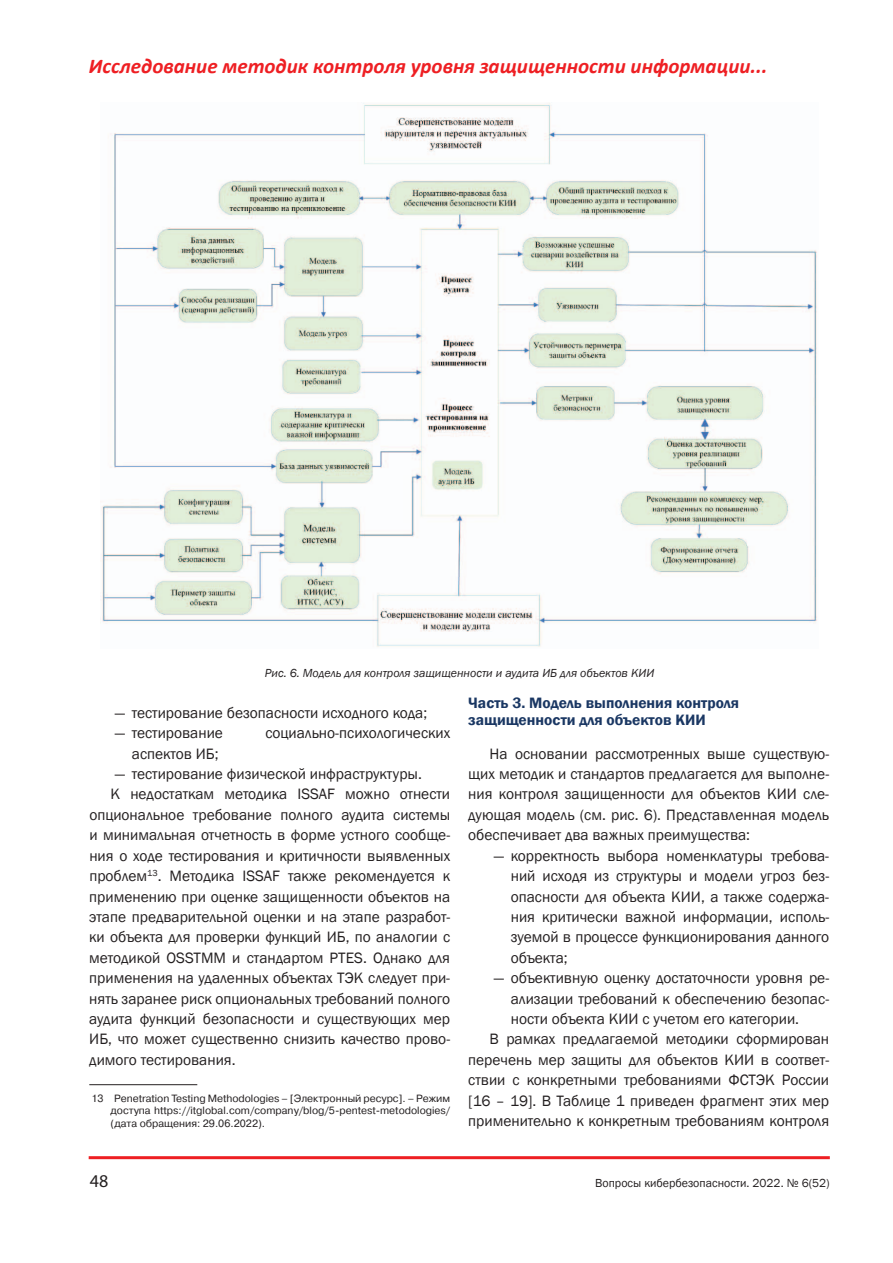
<style>
.page{position:relative;width:893px;height:1263px;background:#fff}
.page>*{position:absolute;margin:0;border:0;box-sizing:border-box;transform-origin:0 0}
.t1{font:italic 700 21px "Calibri";color:#ee1f23}
.t2{font:18px "Myriad Pro";color:#231f20}
.t3{font:15.45px/20.4px "Franklin Gothic";color:#231f20;text-align:justify}
.t4{font:600 15.45px/16.5px "Franklin Gothic";color:#1a3763}
.t5{font:italic 12px "Franklin Gothic";color:#231f20}
.t6{font:12px "Franklin Gothic";color:#231f20}
.t7{font:10.5px/12.6px "Pragmatica C";color:#231f20;text-align:justify}
</style>
<div class="page">
<hr style="left:89px;top:1156px;width:741px;height:3px;background:#ee1f23">
<hr style="left:89px;top:1084px;width:108px;height:1px;background:#231f20">
<img style="left:102px;top:103px;width:715px;height:544px">
<h1 class="t1" style="left:89px;top:53px;width:680px">Исследование методик контроля уровня защищенности информации...</h1>
<p class="t5" style="left:265px;top:665px;width:391px">Рис. 6. Модель для контроля защищенности и аудита ИБ для объектов КИИ</p>
<p class="t3" style="left:115px;top:703px;width:314px">— тестирование безопасности исходного кода;</p>
<p class="t3" style="left:115px;top:723px;width:110px">— тестирование</p>
<p class="t3" style="left:265px;top:723px;width:186px">социально-психологических</p>
<p class="t3" style="left:132px;top:744px;width:88px">аспектов ИБ;</p>
<p class="t3" style="left:115px;top:764px;width:309px">— тестирование физической инфраструктуры.</p>
<p class="t3" style="left:111px;top:784px;width:341px">К недостаткам методика ISSAF можно отнести</p>
<p class="t3" style="left:89px;top:805px;width:362px">опциональное требование полного аудита системы</p>
<p class="t3" style="left:89px;top:825px;width:362px">и минимальная отчетность в форме устного сообще-</p>
<p class="t3" style="left:89px;top:846px;width:362px">ния о ходе тестирования и критичности выявленных</p>
<p class="t3" style="left:89px;top:866px;width:362px">проблем<sup>13</sup>. Методика ISSAF также рекомендуется к</p>
<p class="t3" style="left:89px;top:886px;width:362px">применению при оценке защищенности объектов на</p>
<p class="t3" style="left:89px;top:907px;width:362px">этапе предварительной оценки и на этапе разработ-</p>
<p class="t3" style="left:89px;top:927px;width:362px">ки объекта для проверки функций ИБ, по аналогии с</p>
<p class="t3" style="left:89px;top:948px;width:362px">методикой OSSTMM и стандартом PTES. Однако для</p>
<p class="t3" style="left:89px;top:968px;width:362px">применения на удаленных объектах ТЭК следует при-</p>
<p class="t3" style="left:89px;top:988px;width:362px">нять заранее риск опциональных требований полного</p>
<p class="t3" style="left:89px;top:1009px;width:362px">аудита функций безопасности и существующих мер</p>
<p class="t3" style="left:89px;top:1029px;width:362px">ИБ, что может существенно снизить качество прово-</p>
<p class="t3" style="left:89px;top:1050px;width:148px">димого тестирования.</p>
<p class="t7" style="left:111px;top:1092px;width:341px;text-indent:-19px">13 Penetration Testing Methodologies – [Электронный ресурс]. – Режим доступа https://itglobal.com/company/blog/5-pentest-metodologies/ (дата обращения: 29.06.2022).</p>
<p class="t4" style="left:468px;top:695px;width:272px">Часть 3. Модель выполнения контроля защищенности для объектов КИИ</p>
<p class="t3" style="left:468px;top:744px;width:362px;text-indent:21px">На основании рассмотренных выше существую&shy;щих методик и стандартов предлагается для выполне&shy;ния контроля защищенности для объектов КИИ сле&shy;дующая модель (см. рис. 6). Представленная модель обеспечивает два важных преимущества:</p>
<p class="t3" style="left:511px;top:846px;width:320px;text-indent:-17px">— корректность выбора номенклатуры требова&shy;ний исходя из структуры и модели угроз без&shy;опасности для объекта КИИ, а также содержа&shy;ния критически важной информации, исполь&shy;зуемой в процессе функционирования данного объекта;</p>
<p class="t3" style="left:494px;top:968px;width:337px">— объективную оценку достаточности уровня ре-</p>
<p class="t3" style="left:511px;top:988px;width:320px">ализации требований к обеспечению безопас-</p>
<p class="t3" style="left:511px;top:1009px;width:290px">ности объекта КИИ с учетом его категории.</p>
<p class="t3" style="left:490px;top:1029px;width:341px">В рамках предлагаемой методики сформирован</p>
<p class="t3" style="left:468px;top:1050px;width:362px">перечень мер защиты для объектов КИИ в соответ-</p>
<p class="t3" style="left:468px;top:1070px;width:362px">ствии с конкретными требованиями ФСТЭК России</p>
<p class="t3" style="left:468px;top:1091px;width:362px">[16 – 19]. В Таблице 1 приведен фрагмент этих мер</p>
<p class="t3" style="left:468px;top:1111px;width:362px">применительно к конкретным требованиям контроля</p>
<p class="t2" style="left:90px;top:1169px;width:20px">48</p>
<p class="t6" style="left:595px;top:1176px;width:236px">Вопросы кибербезопасности. 2022. № 6(52)</p>
</div>
